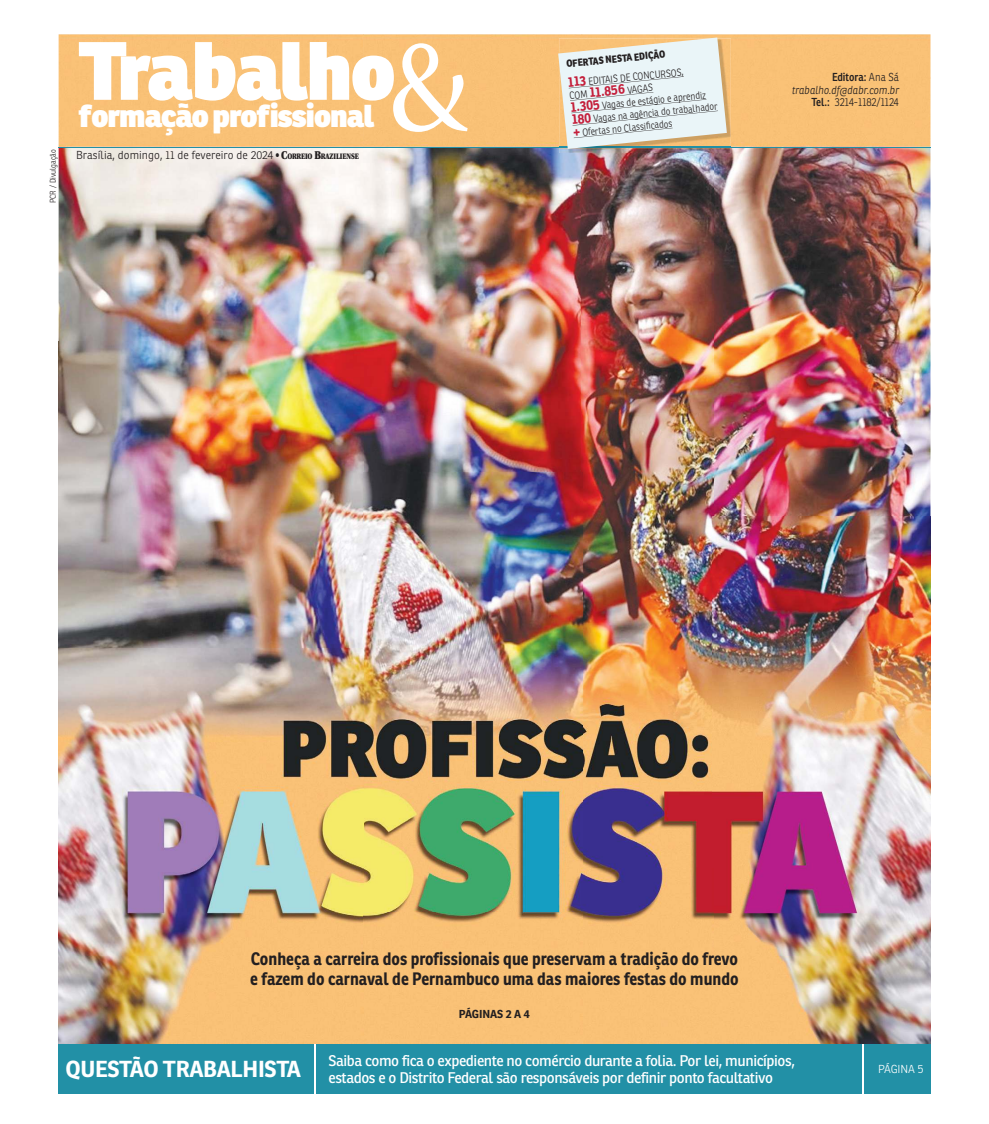
<style>
.page{position:relative;width:989px;height:1124px;background:#fff}
.page>*{position:absolute;margin:0;border:0;box-sizing:border-box;transform-origin:0 0}
.t1{font:128px "Utopia";color:#fff;scale:.9 1}
.t2{font:800 80.25px "Ronnia";letter-spacing:-.02em;color:#fff}
.t3{font:800 30.88px "Ronnia";letter-spacing:-.03em;color:#fff}
.t4{font:700 22.5px "Ronnia";letter-spacing:-.015em;color:#fff}
.t5{font:700 17.5px/20px "Ronnia";color:#231f20;scale:.9 1}
.t6{font:15px/16.2px "Ronnia";letter-spacing:-.03em;color:#fff}
.t7{font:300 11.25px "Ronnia";letter-spacing:.005em;color:#231f20}
.t8{font:italic 300 11.25px/12.5px "Ronnia";color:#231f20;text-align:right;scale:.9 1}
.t9{font:700 11.25px "Ronnia";letter-spacing:-.005em;color:#231f20}
.t10{font:300 11.25px "Ronnia";letter-spacing:-.005em;color:#fff}
.t11{font:300 10px/12.5px "Ronnia";color:#231f20;scale:.9 1}
.t12{font:300 8.12px "Ronnia";color:#231f20;scale:.9 1}
.s1{font-family:"Utopia";font-weight:900}
.s2{font-family:"Utopia";font-weight:900;font-size:7.88px}
.s3{font-weight:800}
.s4{font-weight:700;font-size:13.75px;color:#c41f3b}
.s5{font-weight:600;font-style:normal}
.s6{font-style:normal}
</style>
<div class="page">
<img style="left:59px;top:34px;width:522px;height:1009px">
<img style="left:713px;top:78px;width:217px;height:965px">
<img style="left:581px;top:153px;width:132px;height:890px">
<hr style="left:58px;top:147px;width:872px;height:1px;background:#2290a6">
<div style="left:58px;top:1043px;width:872px;height:50px;background:#2290a6"></div>
<hr style="left:315px;top:1043px;width:1px;height:50px;background:#fff">
<hr style="left:862px;top:1043px;width:1px;height:50px;background:#fff">
<img style="left:559px;top:38px;width:172px;height:115px">
<svg style="left:558px;top:37px;width:169px;height:112px;background:#e4e5dc"></svg>
<p class="t12" style="left:48px;top:203px;width:61px;rotate:-90deg">PCR / Divulgação</p>
<h2 class="t2" style="left:79px;top:36px;width:318px">Trabalho</h2>
<h3 class="t3" style="left:79px;top:102px;width:297px">formação profissional</h3>
<h1 class="t1" style="left:388px;top:11px;width:92px">&amp;</h1>
<p class="t7" style="left:76px;top:148px;width:284px">Brasília, domingo, 11 de fevereiro de 2024 <span class="s1">•</span> <span class="s1">C</span><span class="s2">ORREIO</span> <span class="s1">B</span><span class="s2">RAZILIENSE</span></p>
<p class="t11" style="left:565px;top:55px;width:130px;line-height:19.6px;rotate:-6deg"><span class="s3">OFERTAS NESTA EDIÇÃO<br></span><span class="s4">113</span> EDITAIS DE CONCURSOS,</p>
<p class="t11" style="left:569px;top:90px;width:164px;rotate:-6deg">COM <span class="s4">11.856</span> VAGAS<br><span class="s4">1.305</span> Vagas de estágio e aprendiz<br><span class="s4">180</span> Vagas na agência do trabalhador <span class="s4">+</span> Ofertas no Classifi cados</p>
<p class="t8" style="left:791px;top:72px;width:121px"><span class="s5">Editora:</span> <span class="s6">Ana Sá </span>trabalho.df@dabr.com.br<br><span class="s5">Tel.:</span> <span class="s6">3214-1182/1124</span></p>
<h3 class="t5" style="left:250px;top:948px;width:544px">Conheça a carreira dos profissionais que preservam a tradição do frevo e fazem do carnaval de Pernambuco uma das maiores festas do mundo</h3>
<p class="t9" style="left:459px;top:1007px;width:73px">PÁGINAS 2 A 4</p>
<h3 class="t4" style="left:66px;top:1056px;width:237px">QUESTÃO TRABALHISTA</h3>
<h3 class="t6" style="left:328px;top:1053px;width:468px">Saiba como fica o expediente no comércio durante a folia. Por lei, municípios, estados e o Distrito Federal são responsáveis por definir ponto facultativo</h3>
<p class="t10" style="left:878px;top:1062px;width:47px">PÁGINA 5</p>
</div>
